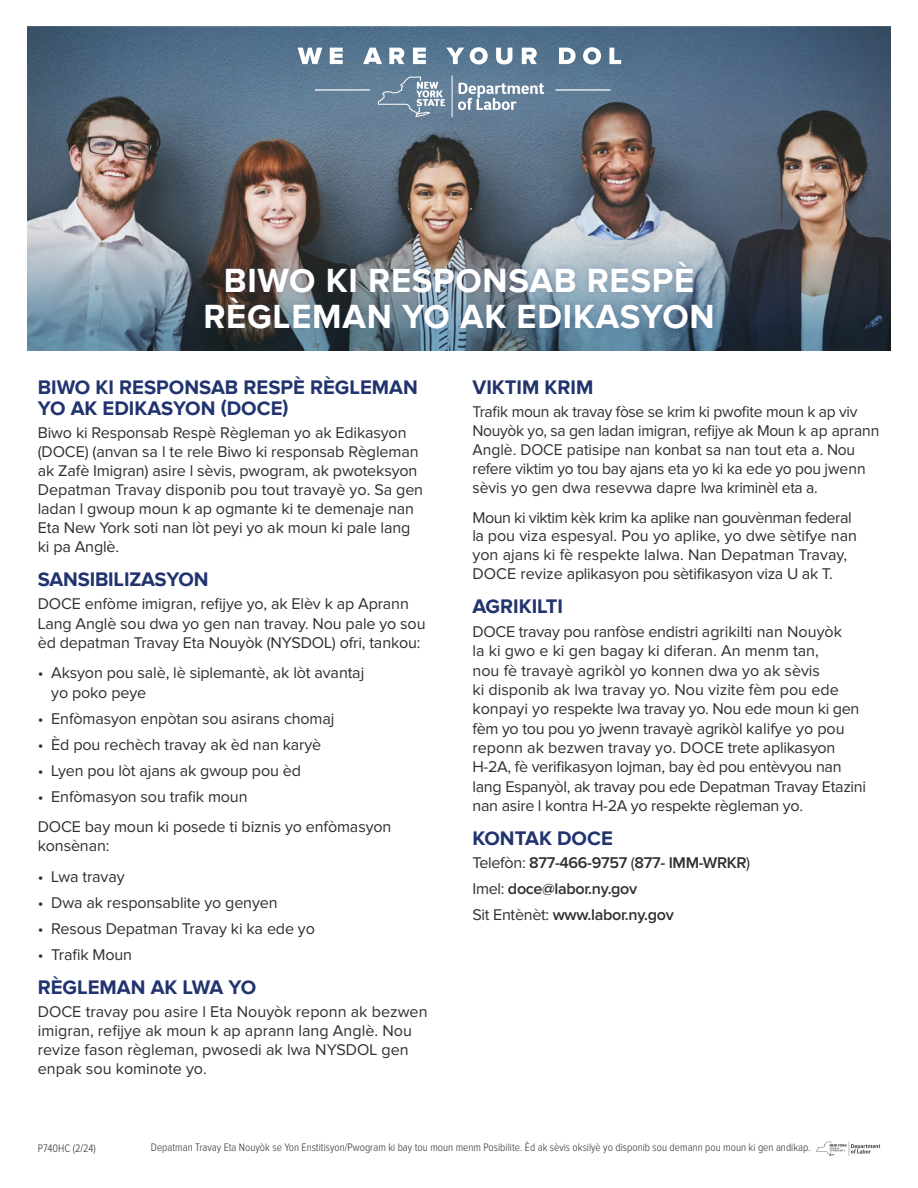
<style>
.page{position:relative;width:918px;height:1188px;background:#fff}
.page>*{position:absolute;margin:0;border:0;box-sizing:border-box;transform-origin:0 0}
.Fact_Sheet_Sub-head{font:700 34.5px/36px "Proxima Nova";letter-spacing:.02em;color:#fff;text-align:center}
.Section_Headline{font:700 20.25px/21px "Proxima Nova";color:#22346f}
.Body_Copy{font:16.2px/18.9px "Proxima Nova";letter-spacing:-.01em;color:#312f30}
.Body_Copy-2{font:600 16.2px "Proxima Nova";letter-spacing:-.02em;color:#312f30}
.Disclaimer{font:300 11.25px "Proxima Nova Cond";color:#312f30}
.P{font:300 11.25px "Proxima Nova Cond";color:#312f30}
.s1{font-weight:400}
</style>
<div class="page">
<img style="left:27px;top:162px;width:864px;height:73px">
<svg style="left:27px;top:27px;width:864px;height:135px;background:#586c80"></svg>
<img style="left:27px;top:235px;width:864px;height:116px">
<div style="left:200px;top:256px;width:519px;height:79px;background:#22346f;opacity:.2"></div>
<svg style="left:816px;top:1142px;width:64px;height:14px"></svg>
<hr style="left:555px;top:89px;width:56px;height:2px;background:#fff">
<hr style="left:315px;top:89px;width:55px;height:2px;background:#fff">
<svg style="left:298px;top:48px;width:24px;height:16px"></svg>
<svg style="left:330px;top:48px;width:13px;height:16px"></svg>
<svg style="left:363px;top:48px;width:19px;height:16px"></svg>
<svg style="left:389px;top:48px;width:15px;height:16px"></svg>
<svg style="left:413px;top:48px;width:13px;height:16px"></svg>
<svg style="left:446px;top:48px;width:18px;height:16px"></svg>
<svg style="left:470px;top:47px;width:18px;height:17px"></svg>
<svg style="left:496px;top:48px;width:16px;height:16px"></svg>
<svg style="left:522px;top:48px;width:15px;height:16px"></svg>
<svg style="left:559px;top:48px;width:17px;height:16px"></svg>
<svg style="left:583px;top:47px;width:18px;height:17px"></svg>
<svg style="left:609px;top:48px;width:12px;height:16px"></svg>
<svg style="left:458px;top:83px;width:86px;height:27px"></svg>
<hr style="left:452px;top:75px;width:1px;height:42px;background:#fff">
<svg style="left:378px;top:76px;width:67px;height:41px;background:#7d94a9"></svg>
<p class="Fact_Sheet_Sub-head" style="left:203px;top:264px;width:513px">BIWO KI RESPONSAB RESPÈ<br>RÈGLEMAN YO AK EDIKASYON</p>
<p class="Section_Headline" style="left:38px;top:377px;width:382px">BIWO KI RESPONSAB RESPÈ RÈGLEMAN<br>YO AK EDIKASYON (DOCE)</p>
<p class="Body_Copy" style="left:38px;top:424px;width:387px">Biwo ki Responsab Respè Règleman yo ak Edikasyon (DOCE) (anvan sa l te rele Biwo ki responsab Règleman ak Zafè Imigran) asire l sèvis, pwogram, ak pwoteksyon Depatman Travay disponib pou tout travayè yo. Sa gen ladan l gwoup moun k ap ogmante ki te demenaje nan Eta New York soti nan lòt peyi yo ak moun ki pale lang ki pa Anglè.</p>
<p class="Section_Headline" style="left:38px;top:569px;width:172px">SANSIBILIZASYON</p>
<p class="Body_Copy" style="left:38px;top:595px;width:389px;line-height:19.4px">DOCE enfòme imigran, refijye yo, ak Elèv k ap Aprann<br>Lang Anglè sou dwa yo gen nan travay. Nou pale yo sou èd depatman Travay Eta Nouyòk (NYSDOL) ofri, tankou:</p>
<p class="Body_Copy" style="left:51px;top:664px;width:315px;line-height:19.4px;text-indent:-14px">• Aksyon pou salè, lè siplemantè, ak lòt avantaj yo poko peye</p>
<p class="Body_Copy" style="left:38px;top:709px;width:298px">• Enfòmasyon enpòtan sou asirans chomaj</p>
<p class="Body_Copy" style="left:38px;top:736px;width:285px">• Èd pou rechèch travay ak èd nan karyè</p>
<p class="Body_Copy" style="left:38px;top:762px;width:265px">• Lyen pou lòt ajans ak gwoup pou èd</p>
<p class="Body_Copy" style="left:38px;top:788px;width:211px">• Enfòmasyon sou trafik moun</p>
<p class="Body_Copy" style="left:38px;top:818px;width:355px;line-height:19.4px">DOCE bay moun ki posede ti biznis yo enfòmasyon konsènan:</p>
<p class="Body_Copy" style="left:38px;top:867px;width:88px">• Lwa travay</p>
<p class="Body_Copy" style="left:38px;top:894px;width:241px">• Dwa ak responsablite yo genyen</p>
<p class="Body_Copy" style="left:38px;top:920px;width:279px">• Resous Depatman Travay ki ka ede yo</p>
<p class="Body_Copy" style="left:38px;top:946px;width:96px">• Trafik Moun</p>
<p class="Section_Headline" style="left:38px;top:977px;width:220px">RÈGLEMAN AK LWA YO</p>
<p class="Body_Copy" style="left:38px;top:1003px;width:391px">DOCE travay pou asire l Eta Nouyòk reponn ak bezwen imigran, refijye ak moun k ap aprann lang Anglè. Nou revize fason règleman, pwosedi ak lwa NYSDOL gen enpak sou kominote yo.</p>
<p class="Section_Headline" style="left:472px;top:377px;width:122px">VIKTIM KRIM</p>
<p class="Body_Copy" style="left:472px;top:403px;width:409px">Trafik moun ak travay fòse se krim ki pwofite moun k ap viv Nouyòk yo, sa gen ladan imigran, refijye ak Moun k ap aprann Anglè. DOCE patisipe nan konbat sa nan tout eta a. Nou refere viktim yo tou bay ajans eta yo ki ka ede yo pou jwenn sèvis yo gen dwa resevwa dapre lwa kriminèl eta a.</p>
<p class="Body_Copy" style="left:472px;top:508px;width:386px">Moun ki viktim kèk krim ka aplike nan gouvènman federal la pou viza espesyal. Pou yo aplike, yo dwe sètifye nan yon ajans ki fè respekte lalwa. Nan Depatman Travay, DOCE revize aplikasyon pou sètifikasyon viza U ak T.</p>
<p class="Section_Headline" style="left:472px;top:596px;width:92px">AGRIKILTI</p>
<p class="Body_Copy" style="left:472px;top:623px;width:395px;line-height:19.4px">DOCE travay pou ranfòse endistri agrikilti nan Nouyòk<br>la ki gwo e ki gen bagay ki diferan. An menm tan,<br>nou fè travayè agrikòl yo konnen dwa yo ak sèvis<br>ki disponib ak lwa travay yo. Nou vizite fèm pou ede konpayi yo respekte lwa travay yo. Nou ede moun ki gen fèm yo tou pou yo jwenn travayè agrikòl kalifye yo pou reponn ak bezwen travay yo. DOCE trete aplikasyon H-2A, fè verifikasyon lojman, bay èd pou entèvyou nan lang Espanyòl, ak travay pou ede Depatman Travay Etazini nan asire l kontra H-2A yo respekte règleman yo.</p>
<p class="Section_Headline" style="left:472px;top:828px;width:142px">KONTAK DOCE</p>
<p class="Body_Copy-2" style="left:472px;top:854px;width:279px"><span class="s1">Telefòn:</span> 877-466-9757 <span class="s1">(</span>877- IMM-WRKR<span class="s1">)</span></p>
<p class="Body_Copy-2" style="left:472px;top:879px;width:166px"><span class="s1">Imel:</span> doce@labor.ny.gov</p>
<p class="Body_Copy-2" style="left:472px;top:905px;width:203px"><span class="s1">Sit Entènèt:</span> www.labor.ny.gov</p>
<p class="P" style="left:38px;top:1142px;width:59px">P740HC (2/24)</p>
<p class="Disclaimer" style="left:151px;top:1141px;width:661px">Depatman Travay Eta Nouyòk se Yon Enstitisyon/Pwogram ki bay tou moun menm Posibilite. Èd ak sèvis oksilyè yo disponib sou demann pou moun ki gen andikap.</p>
</div>
